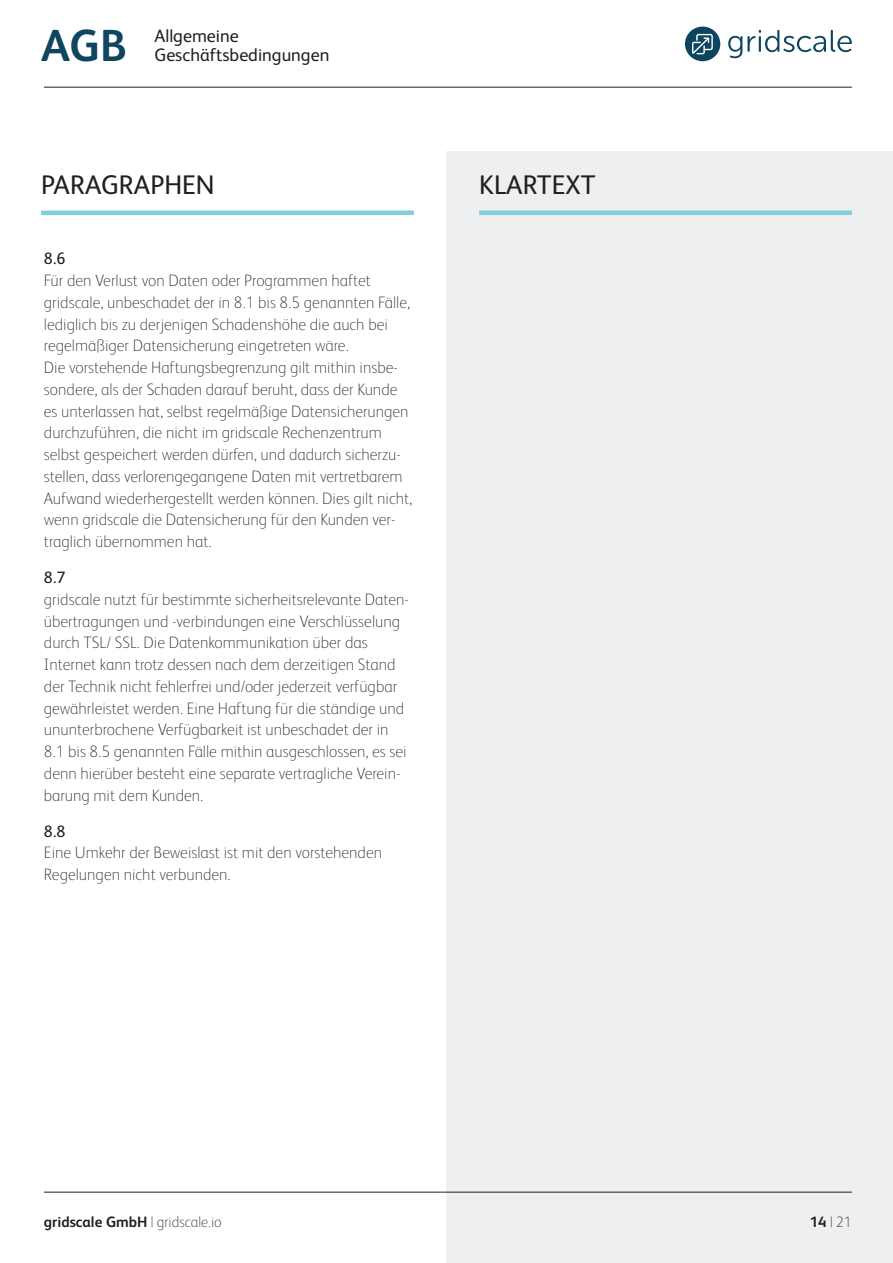
<style>
.page{position:relative;width:893px;height:1263px;background:#fff}
.page>*{position:absolute;margin:0;border:0;box-sizing:border-box;transform-origin:0 0}
.t1{font:700 45px "FS Albert Pro";color:#10445f}
.t2{font:27px "FS Albert Pro";color:#231f20}
.t3{font:18px/19.5px "FS Albert Pro";color:#231f20}
.t4{font:100 16.5px/21.8px "FS Albert Pro";color:#231f20}
.t5{font:16.5px "FS Albert Pro";color:#231f20}
.t6{font:700 15px "FS Albert Pro";color:#231f20}
.t7{font:100 15px "FS Albert Pro";color:#231f20}
.s1{font-weight:100}
.s2{font-weight:700}
</style>
<div class="page">
<div style="left:446px;top:151px;width:447px;height:1112px;background:#edeff0"></div>
<div style="left:41px;top:210px;width:373px;height:5px;background:#82d0d7"></div>
<div style="left:479px;top:210px;width:373px;height:5px;background:#82d0d7"></div>
<hr style="left:44px;top:1192px;width:808px;height:1px;background:#231f20">
<svg style="left:685px;top:27px;width:35px;height:34px"></svg>
<svg style="left:728px;top:30px;width:124px;height:28px"></svg>
<hr style="left:44px;top:87px;width:808px;height:1px;background:#231f20">
<h1 class="t1" style="left:41px;top:14px;width:87px">AGB</h1>
<p class="t3" style="left:154px;top:24px;width:176px">Allgemeine<br>Geschäftsbedingungen</p>
<h2 class="t2" style="left:41px;top:165px;width:175px">PARAGRAPHEN</h2>
<h2 class="t2" style="left:479px;top:165px;width:118px">KLARTEXT</h2>
<p class="t5" style="left:44px;top:247px;width:23px">8.6</p>
<p class="t4" style="left:44px;top:269px;width:370px">Für den Verlust von Daten oder Programmen haftet gridscale, unbeschadet der in 8.1 bis 8.5 genannten Fälle, lediglich bis zu derjenigen Schadenshöhe die auch bei regelmäßiger Datensicherung eingetreten wäre.<br>Die vorstehende Haftungsbegrenzung gilt mithin insbe&shy;sondere, als der Schaden darauf beruht, dass der Kunde es unterlassen hat, selbst regelmäßige Datensicherungen durchzuführen, die nicht im gridscale Rechenzentrum selbst gespeichert werden dürfen, und dadurch sicherzu&shy;stellen, dass verlorengegangene Daten mit vertretbarem Aufwand wiederhergestellt werden können. Dies gilt nicht, wenn gridscale die Datensicherung für den Kunden ver&shy;traglich übernommen hat.</p>
<p class="t5" style="left:44px;top:566px;width:23px">8.7</p>
<p class="t4" style="left:44px;top:587px;width:367px">gridscale nutzt für bestimmte sicherheitsrelevante Daten&shy;übertragungen und -verbindungen eine Verschlüsselung durch TSL/ SSL. Die Datenkommunikation über das Internet kann trotz dessen nach dem derzeitigen Stand der Technik nicht fehlerfrei und/oder jederzeit verfügbar gewährleistet werden. Eine Haftung für die ständige und ununterbrochene Verfügbarkeit ist unbeschadet der in 8.1 bis 8.5 genannten Fälle mithin ausgeschlossen, es sei denn hierüber besteht eine separate vertragliche Verein&shy;barung mit dem Kunden.</p>
<p class="t5" style="left:44px;top:819px;width:23px">8.8</p>
<p class="t4" style="left:44px;top:841px;width:340px">Eine Umkehr der Beweislast ist mit den vorstehenden<br>Regelungen nicht verbunden.</p>
<p class="t6" style="left:44px;top:1211px;width:179px">gridscale GmbH <span class="s1">| gridscale.io</span></p>
<p class="t7" style="left:810px;top:1212px;width:44px"><span class="s2">14</span> | 21</p>
</div>
